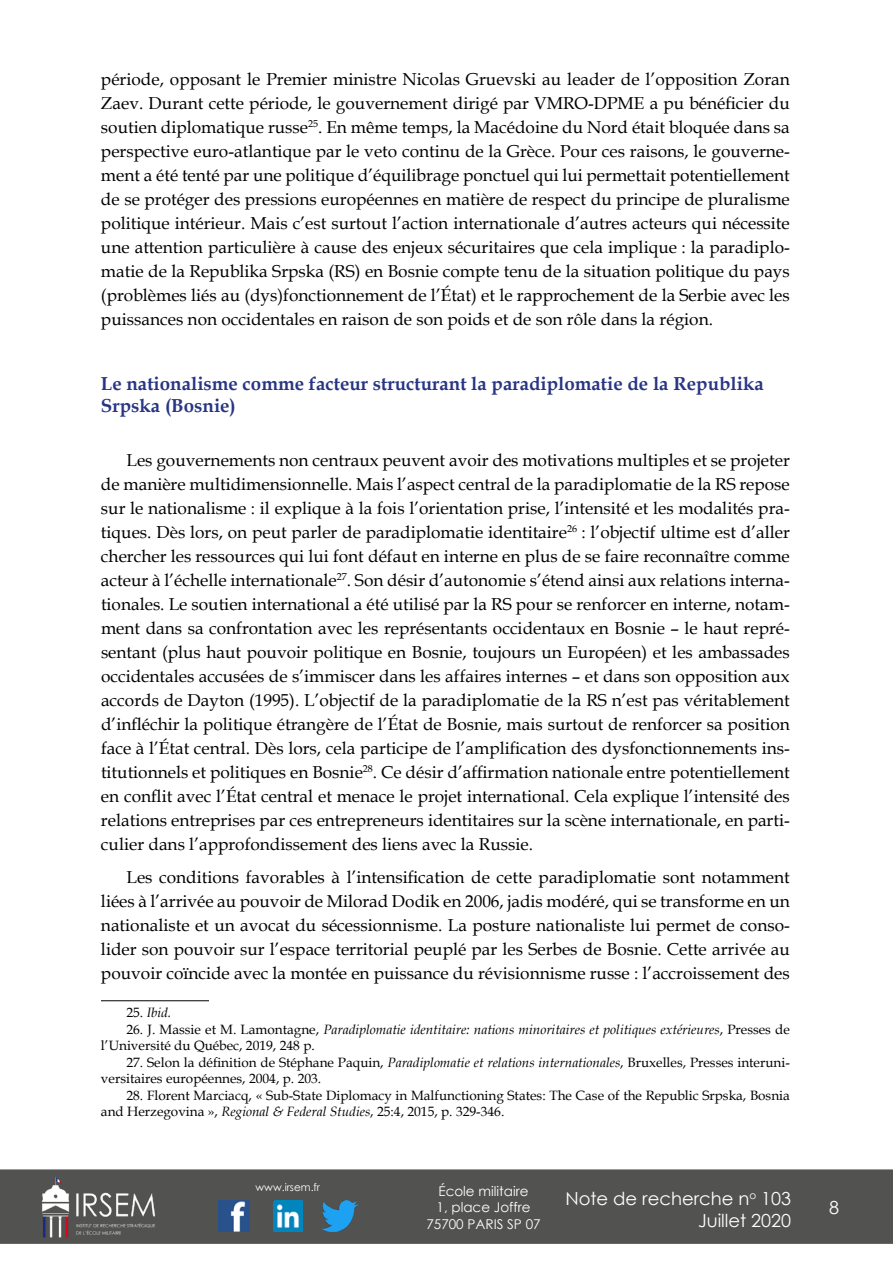
<style>
.page{position:relative;width:893px;height:1263px;background:#fff}
.page>*{position:absolute;margin:0;border:0;box-sizing:border-box;transform-origin:0 0}
.t1{font:700 18.75px/22.5px "Book Antiqua";color:#283583}
.t2{font:18px/21.6px "Century Gothic";color:#fff;text-align:right}
.t3{font:17.25px/24px "Book Antiqua";color:#000;text-align:justify}
.t4{font:13.5px/16.5px "Book Antiqua";color:#000}
.t5{font:italic 13.5px/16.5px "Book Antiqua";color:#000}
.t6{font:13.5px/16.2px "Century Gothic";color:#fff;text-align:center}
.t7{font:10.5px "Century Gothic";color:#fff}
.s1{font-style:normal}
.s2{font-style:italic}
</style>
<div class="page">
<div style="left:0;top:1169px;width:893px;height:75px;background:#525251"></div>
<img style="left:39px;top:1169px;width:117px;height:75px">
<img style="left:322px;top:1200px;width:36px;height:32px">
<img style="left:218px;top:1200px;width:31px;height:32px">
<img style="left:274px;top:1200px;width:28px;height:32px">
<hr style="left:101px;top:1000px;width:108px;height:1px;background:#000">
<p class="t3" style="left:101px;top:67px;width:690px">période, opposant le Premier ministre Nicolas Gruevski au leader de l’opposition Zoran Zaev. Durant cette période, le gouvernement dirigé par VMRO-DPME a pu bénéficier du soutien diplomatique russe<sup>25</sup>. En même temps, la Macédoine du Nord était bloquée dans sa perspective euro-atlantique par le veto continu de la Grèce. Pour ces raisons, le gouverne&shy;ment a été tenté par une politique d’équilibrage ponctuel qui lui permettait potentiellement de se protéger des pressions européennes en matière de respect du principe de pluralisme politique intérieur. Mais c’est surtout l’action internationale d’autres acteurs qui nécessite une attention particulière à cause des enjeux sécuritaires que cela implique : la paradiplo&shy;matie de la Republika Srpska (RS) en Bosnie compte tenu de la situation politique du pays (problèmes liés au (dys)fonctionnement de l’État) et le rapprochement de la Serbie avec les puissances non occidentales en raison de son poids et de son rôle dans la région.</p>
<p class="t1" style="left:101px;top:372px;width:664px">Le nationalisme comme facteur structurant la paradiplomatie de la Republika<br>Srpska (Bosnie)</p>
<p class="t3" style="left:101px;top:448px;width:690px;text-indent:26px">Les gouvernements non centraux peuvent avoir des motivations multiples et se projeter de manière multidimensionnelle. Mais l’aspect central de la paradiplomatie de la RS repose sur le nationalisme : il explique à la fois l’orientation prise, l’intensité et les modalités pra&shy;tiques. Dès lors, on peut parler de paradiplomatie identitaire<sup>26</sup> : l’objectif ultime est d’aller chercher les ressources qui lui font défaut en interne en plus de se faire reconnaître comme acteur à l’échelle internationale<sup>27</sup>. Son désir d’autonomie s’étend ainsi aux relations interna&shy;tionales. Le soutien international a été utilisé par la RS pour se renforcer en interne, notam&shy;ment dans sa confrontation avec les représentants occidentaux en Bosnie – le haut repré&shy;sentant (plus haut pouvoir politique en Bosnie, toujours un Européen) et les ambassades occidentales accusées de s’immiscer dans les affaires internes – et dans son opposition aux accords de Dayton (1995). L’objectif de la paradiplomatie de la RS n’est pas véritablement d’infléchir la politique étrangère de l’État de Bosnie, mais surtout de renforcer sa position face à l’État central. Dès lors, cela participe de l’amplification des dysfonctionnements ins&shy;titutionnels et politiques en Bosnie<sup>28</sup>. Ce désir d’affirmation nationale entre potentiellement en conflit avec l’État central et menace le projet international. Cela explique l’intensité des relations entreprises par ces entrepreneurs identitaires sur la scène internationale, en parti&shy;culier dans l’approfondissement des liens avec la Russie.</p>
<p class="t3" style="left:101px;top:864px;width:690px;text-indent:26px">Les conditions favorables à l’intensification de cette paradiplomatie sont notamment liées à l’arrivée au pouvoir de Milorad Dodik en 2006, jadis modéré, qui se transforme en un nationaliste et un avocat du sécessionnisme. La posture nationaliste lui permet de conso&shy;lider son pouvoir sur l’espace territorial peuplé par les Serbes de Bosnie. Cette arrivée au pouvoir coïncide avec la montée en puissance du révisionnisme russe : l’accroissement des</p>
<p class="t5" style="left:126px;top:1004px;width:46px"><span class="s1">25.</span> Ibid.</p>
<p class="t5" style="left:101px;top:1020px;width:690px;text-indent:26px"><span class="s1">26. J. Massie et M. Lamontagne,</span> Paradiplomatie identitaire: nations minoritaires et politiques extérieures<span class="s1">, Presses de l’Université du Québec, 2019, 248 p.</span></p>
<p class="t4" style="left:101px;top:1053px;width:690px;text-indent:26px">27. Selon la définition de Stéphane Paquin, <span class="s2">Paradiplomatie et relations internationales</span>, Bruxelles, Presses interuni&shy;versitaires européennes, 2004, p. 203.</p>
<p class="t4" style="left:101px;top:1086px;width:690px;text-indent:26px">28. Florent Marciacq, « Sub-State Diplomacy in Malfunctioning States: The Case of the Republic Srpska, Bosnia and Herzegovina », <span class="s2">Regional &amp; Federal Studies</span>, 25:4, 2015, p. 329-346.</p>
<p class="t7" style="left:256px;top:1179px;width:66px">www.irsem.fr</p>
<p class="t6" style="left:426px;top:1183px;width:116px">École militaire<br>1, place Joffre<br>75700 PARIS SP 07</p>
<p class="t2" style="left:565px;top:1187px;width:227px">Note de recherche n<sup>o</sup> 103<br>Juillet 2020</p>
<p class="t2" style="left:829px;top:1196px;width:11px">8</p>
</div>
